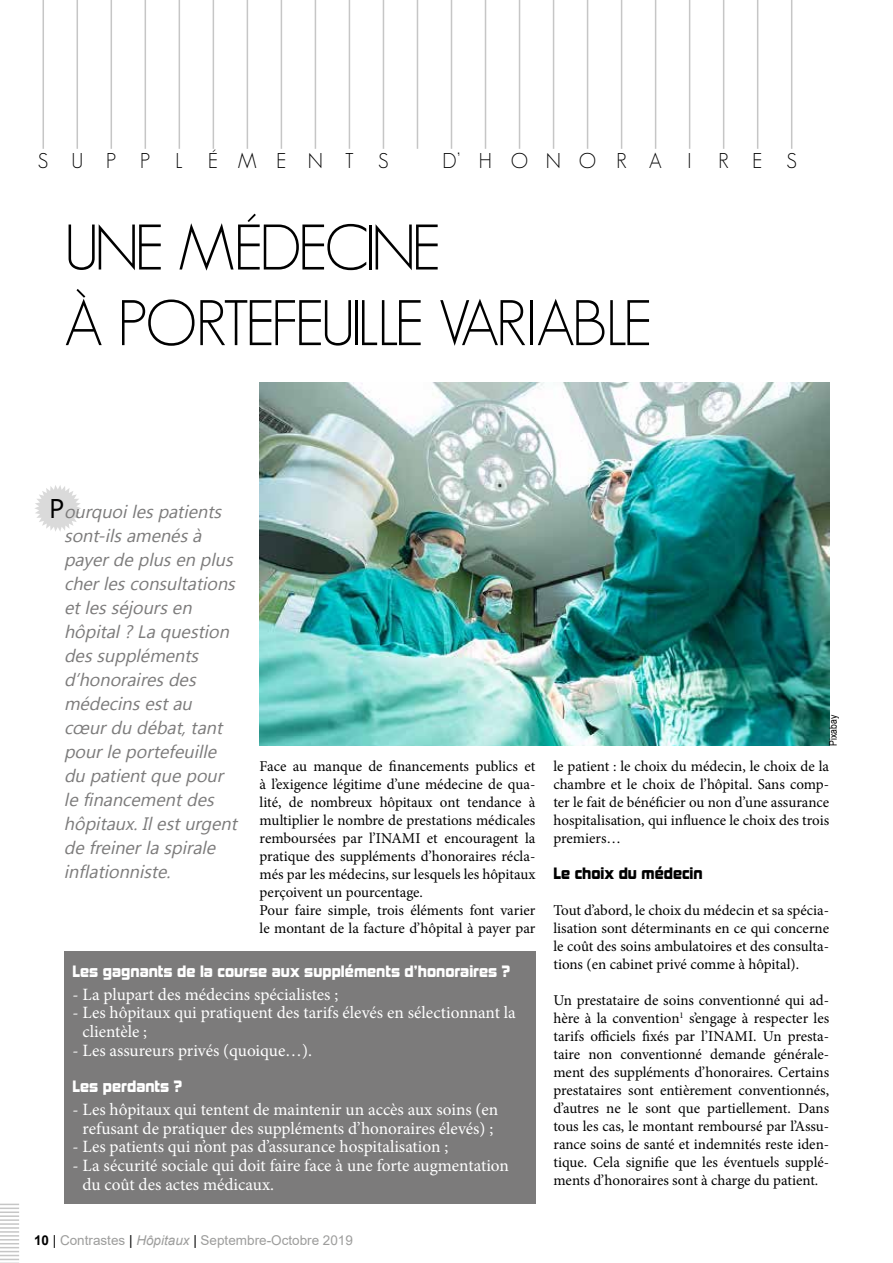
<style>
.page{position:relative;width:893px;height:1263px;background:#fff}
.page>*{position:absolute;margin:0;border:0;box-sizing:border-box;transform-origin:0 0}
.t1{font:300 63px/75.6px "Geosans";letter-spacing:-.065em;color:#000}
.t2{font:300 21px "Geosans";letter-spacing:1.07em;color:#000}
.t3{font:300 21px "Geosans";letter-spacing:1.095em;color:#000}
.t4{font:italic 18px/24px "Khmer UI";color:#7c7b7b}
.t5{font:17.25px/18.8px "Minion Pro";color:#fff}
.t6{font:15px/18px "Minion Pro";letter-spacing:-.005em;color:#000;text-align:justify}
.t7{font:15px "Kimberley Bl";color:#fff}
.t8{font:15px "Kimberley Bl";color:#000}
.t9{font:13.5px "Arial";color:#9d9d9c}
.t10{font:10.5px "Arial Narrow";color:#000}
.s1{font-style:normal;font-size:27px;color:#000}
.s2{font-weight:700;color:#000}
.s3{color:#000}
.s4{font-style:italic}
</style>
<div class="page">
<svg style="left:0;top:1203px;width:19px;height:60px"></svg>
<svg style="left:35px;top:485px;width:46px;height:46px"></svg>
<div style="left:64px;top:951px;width:471px;height:252px;background:#7c7b7b"></div>
<hr style="left:43px;top:0;width:1px;height:149px;background:#c6c6c6">
<hr style="left:77px;top:0;width:1px;height:149px;background:#c6c6c6">
<hr style="left:111px;top:0;width:1px;height:149px;background:#c6c6c6">
<hr style="left:145px;top:0;width:1px;height:149px;background:#c6c6c6">
<hr style="left:179px;top:0;width:1px;height:149px;background:#c6c6c6">
<hr style="left:213px;top:0;width:1px;height:149px;background:#c6c6c6">
<hr style="left:247px;top:0;width:1px;height:149px;background:#c6c6c6">
<hr style="left:281px;top:0;width:1px;height:149px;background:#c6c6c6">
<hr style="left:315px;top:0;width:1px;height:149px;background:#c6c6c6">
<hr style="left:349px;top:0;width:1px;height:149px;background:#c6c6c6">
<hr style="left:383px;top:0;width:1px;height:149px;background:#c6c6c6">
<hr style="left:417px;top:0;width:1px;height:149px;background:#c6c6c6">
<hr style="left:451px;top:0;width:1px;height:149px;background:#c6c6c6">
<hr style="left:485px;top:0;width:1px;height:149px;background:#c6c6c6">
<hr style="left:519px;top:0;width:1px;height:149px;background:#c6c6c6">
<hr style="left:553px;top:0;width:1px;height:149px;background:#c6c6c6">
<hr style="left:587px;top:0;width:1px;height:149px;background:#c6c6c6">
<hr style="left:621px;top:0;width:1px;height:149px;background:#c6c6c6">
<hr style="left:655px;top:0;width:1px;height:149px;background:#c6c6c6">
<hr style="left:689px;top:0;width:1px;height:149px;background:#c6c6c6">
<hr style="left:723px;top:0;width:1px;height:149px;background:#c6c6c6">
<hr style="left:757px;top:0;width:1px;height:149px;background:#c6c6c6">
<hr style="left:791px;top:0;width:1px;height:149px;background:#c6c6c6">
<img style="left:260px;top:383px;width:569px;height:363px">
<h2 class="t3" style="left:38px;top:149px;width:352px">SUPPLÉMENTS</h2>
<h2 class="t2" style="left:442px;top:149px;width:250px">D’HONOR A I</h2>
<h2 class="t2" style="left:718px;top:149px;width:80px">RES</h2>
<h1 class="t1" style="left:64px;top:210px;width:590px">UNE MÉDECINE<br>À PORTEFEUILLE VARIABLE</h1>
<p class="t4" style="left:64px;top:500px;width:179px;text-indent:-15px"><span class="s1">P</span> ourquoilespatients sont-ilsamenésà payerde plusen plus cherlesconsultations etlesséjoursen hôpital?La question dessuppléments d’honorairesdes médecinsestau cœurdu débat,tant pourle portefeuille du patientque pour le financementdes hôpitaux.Ilesturgent de freinerla spirale inflationniste.</p>
<p class="t10" style="left:825px;top:746px;width:32px;rotate:-90deg">Pixabay</p>
<p class="t6" style="left:260px;top:757px;width:277px;text-align:left">Face au manque de financements publics et à l’exigence légitime d’une médecine de qua&shy;lité, de nombreux hôpitaux ont tendance à multiplier le nombre de prestations médicales remboursées par l’INAMI et encouragent la pratique des suppléments d’honoraires récla&shy;més par les médecins, sur lesquels les hôpitaux perçoivent un pourcentage.<br>Pour faire simple, trois éléments font varier le montant de la facture d’hôpital à payer par</p>
<p class="t6" style="left:553px;top:757px;width:277px">le patient : le choix du médecin, le choix de la chambre et le choix de l’hôpital. Sans comp&shy;ter le fait de bénéficier ou non d’une assurance hospitalisation, qui influence le choix des trois premiers…</p>
<p class="t8" style="left:553px;top:864px;width:151px">Le choix du médecin</p>
<p class="t6" style="left:553px;top:901px;width:277px">Tout d’abord, le choix du médecin et sa spécia&shy;lisation sont déterminants en ce qui concerne le coût des soins ambulatoires et des consulta&shy;tions (en cabinet privé comme à hôpital).</p>
<p class="t6" style="left:553px;top:991px;width:277px">Un prestataire de soins conventionné qui ad&shy;hère à la convention<sup>1</sup> s’engage à respecter les tarifs officiels fixés par l’INAMI. Un presta&shy;taire non conventionné demande générale&shy;ment des suppléments d’honoraires. Certains prestataires sont entièrement conventionnés, d’autres ne le sont que partiellement. Dans tous les cas, le montant remboursé par l’Assu&shy;rance soins de santé et indemnités reste iden&shy;tique. Cela signifie que les éventuels supplé&shy;ments d’honoraires sont à charge du patient.</p>
<p class="t7" style="left:73px;top:962px;width:439px">Les gagnants de la course aux suppléments d’honoraires ?</p>
<p class="t5" style="left:73px;top:985px;width:267px">- La plupart des médecins spécialistes ;</p>
<p class="t5" style="left:83px;top:1004px;width:435px;text-indent:-10px">- Les hôpitaux qui pratiquent des tarifs élevés en sélectionnant la clientèle ;</p>
<p class="t5" style="left:73px;top:1041px;width:241px">- Les assureurs privés (quoique…).</p>
<p class="t7" style="left:73px;top:1077px;width:111px">Les perdants ?</p>
<p class="t5" style="left:73px;top:1100px;width:427px;text-align:center">- Les hôpitaux qui tentent de maintenir un accès aux soins (en refusant de pratiquer des suppléments d’honoraires élevés) ;</p>
<p class="t5" style="left:73px;top:1138px;width:377px">- Les patients qui n’ont pas d’assurance hospitalisation ;</p>
<p class="t5" style="left:83px;top:1156px;width:428px;text-indent:-10px">- La sécurité sociale qui doit faire face à une forte augmentation du coût des actes médicaux.</p>
<p class="t9" style="left:34px;top:1231px;width:320px"><span class="s2">10</span> <span class="s3">|</span> Contrastes <span class="s3">|</span> <span class="s4">Hôpitaux</span> <span class="s3">|</span> Septembre-Octobre 2019</p>
</div>
